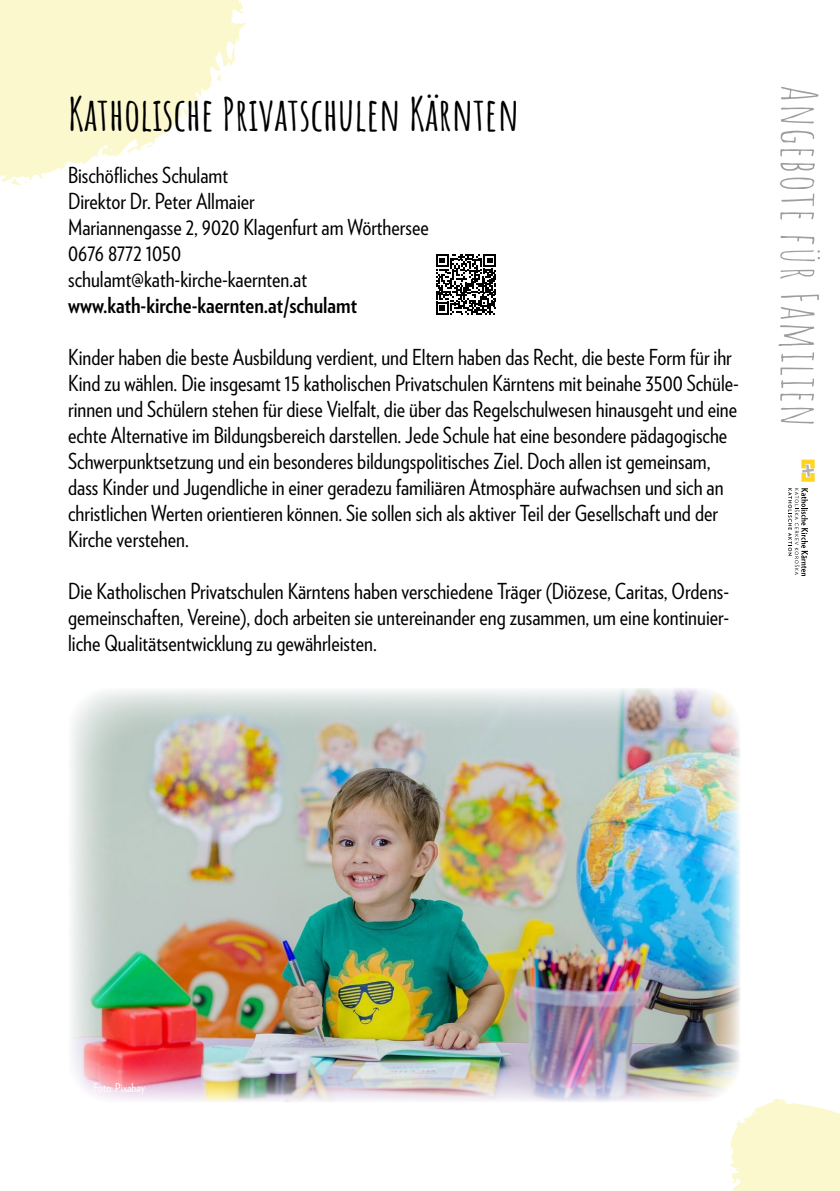
<style>
.page{position:relative;width:840px;height:1191px;background:#fff}
.page>*{position:absolute;margin:0;border:0;box-sizing:border-box;transform-origin:0 0}
.t1{font:50px "Amatic SC";letter-spacing:.02em;color:#9d9d9c}
.t2{font:700 45px "Amatic SC";color:#000}
.t3{font:22px/26px "Verlag Condensed";color:#000}
.t4{font:700 22px "Verlag Condensed";color:#000}
.t5{font:12px "Verlag Condensed";color:#fff}
</style>
<div class="page">
<svg style="left:730px;top:1098px;width:110px;height:93px;background:#fcf8d4"></svg>
<svg style="left:0;top:0;width:246px;height:186px;fill:#fcf8cd"></svg>
<svg style="left:99px;top:155px;width:4px;height:3px"></svg>
<svg style="left:227px;top:15px;width:7px;height:2px"></svg>
<svg style="left:215px;top:73px;width:9px;height:8px"></svg>
<svg style="left:801px;top:459px;width:13px;height:23px"></svg>
<svg style="left:788px;top:488px;width:19px;height:88px"></svg>
<svg style="left:436px;top:254px;width:60px;height:60px"></svg>
<img style="left:71px;top:688px;width:669px;height:414px">
<h2 class="t2" style="left:68px;top:80px;width:452px">Katholische Privatschulen Kärnten</h2>
<p class="t3" style="left:68px;top:161px;width:362px">Bischöfliches Schulamt<br>Direktor Dr. Peter Allmaier<br>Mariannengasse 2, 9020 Klagenfurt am Wörthersee<br>0676 8772 1050<br>schulamt@kath-kirche-kaernten.at</p>
<p class="t4" style="left:68px;top:289px;width:290px">www.kath-kirche-kaernten.at/schulamt</p>
<p class="t3" style="left:68px;top:343px;width:672px">Kinder haben die beste Ausbildung verdient, und Eltern haben das Recht, die beste Form für ihr Kind zu wählen. Die insgesamt 15 katholischen Privatschulen Kärntens mit beinahe 3500 Schüle&shy;rinnen und Schülern stehen für diese Vielfalt, die über das Regelschulwesen hinausgeht und eine echte Alternative im Bildungsbereich darstellen. Jede Schule hat eine besondere pädagogische Schwerpunktsetzung und ein besonderes bildungspolitisches Ziel. Doch allen ist gemeinsam, dass Kinder und Jugendliche in einer geradezu familiären Atmosphäre aufwachsen und sich an christlichen Werten orientieren können. Sie sollen sich als aktiver Teil der Gesellschaft und der Kirche verstehen.</p>
<p class="t3" style="left:68px;top:577px;width:662px;text-align:justify">Die Katholischen Privatschulen Kärntens haben verschiedene Träger (Diözese, Caritas, Ordens&shy;gemeinschaften, Vereine), doch arbeiten sie untereinander eng zusammen, um eine kontinuier&shy;liche Qualitätsentwicklung zu gewährleisten.</p>
<h1 class="t1" style="left:835px;top:85px;width:343px;rotate:90deg">Angebote für Familien</h1>
<p class="t5" style="left:93px;top:1079px;width:53px">Foto: Pixabay</p>
</div>
